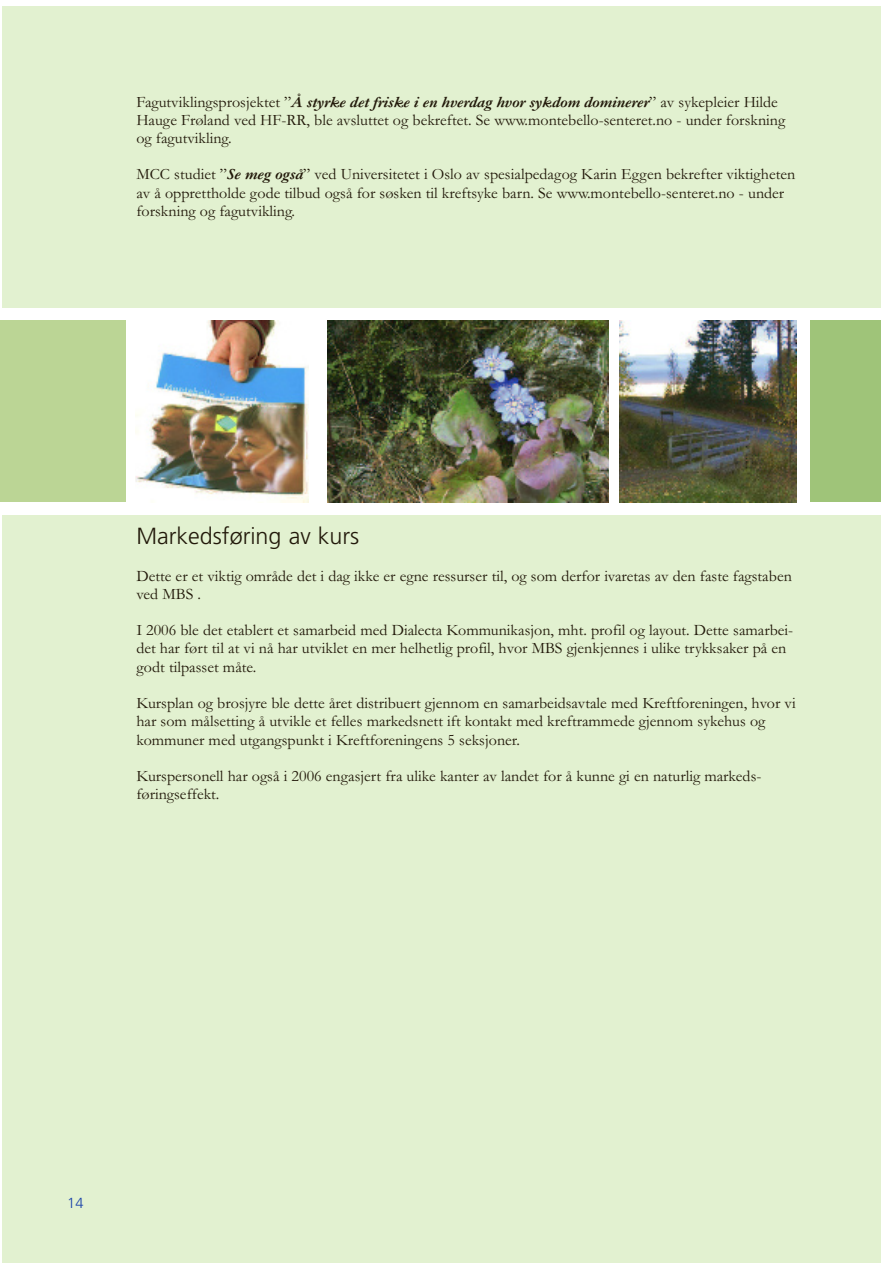
<style>
.page{position:relative;width:893px;height:1263px;background:#fff}
.page>*{position:absolute;margin:0;border:0;box-sizing:border-box;transform-origin:0 0}
.t1{font:300 23.4px "Frutiger";color:#22190a}
.t2{font:16.05px/18.3px "Garamond";color:#22190a}
.t3{font:300 14.55px "Frutiger";color:#1c44aa}
.s1{font-weight:700;font-style:italic}
</style>
<div class="page">
<div style="left:2px;top:6px;width:879px;height:1257px;background:#e2f1d0"></div>
<div style="left:0;top:308px;width:881px;height:207px;background:#fff"></div>
<div style="left:0;top:320px;width:126px;height:182px;background:#bbd595"></div>
<img style="left:135px;top:320px;width:174px;height:182px">
<img style="left:619px;top:320px;width:177px;height:182px">
<img style="left:328px;top:320px;width:281px;height:182px">
<div style="left:810px;top:320px;width:71px;height:182px;background:#9fc479"></div>
<p class="t2" style="left:136px;top:94px;width:650px">Fagutviklingsprosjektet ”<span class="s1">Å styrke det friske i en hverdag hvor sykdom dominerer</span>” av sykepleier Hilde<br>Hauge Frøland ved HF-RR, ble avsluttet og bekreftet. Se www.montebello-senteret.no - under forskning og fagutvikling.</p>
<p class="t2" style="left:136px;top:167px;width:660px">MCC studiet ”<span class="s1">Se meg også</span>” ved Universitetet i Oslo av spesialpedagog Karin Eggen bekrefter viktigheten av å opprettholde gode tilbud også for søsken til kreftsyke barn. Se www.montebello-senteret.no - under forskning og fagutvikling.</p>
<h1 class="t1" style="left:136px;top:526px;width:224px">Markedsføring av kurs</h1>
<p class="t2" style="left:136px;top:568px;width:657px">Dette er et viktig område det i dag ikke er egne ressurser til, og som derfor ivaretas av den faste fagstaben ved MBS .</p>
<p class="t2" style="left:136px;top:623px;width:658px">I 2006 ble det etablert et samarbeid med Dialecta Kommunikasjon, mht. profil og layout. Dette samarbei&shy;det har ført til at vi nå har utviklet en mer helhetlig profil, hvor MBS gjenkjennes i ulike trykksaker på en godt tilpasset måte.</p>
<p class="t2" style="left:136px;top:696px;width:661px">Kursplan og brosjyre ble dette året distribuert gjennom en samarbeidsavtale med Kreftforeningen, hvor vi har som målsetting å utvikle et felles markedsnett ift kontakt med kreftrammede gjennom sykehus og kommuner med utgangspunkt i Kreftforeningens 5 seksjoner.</p>
<p class="t2" style="left:136px;top:769px;width:627px">Kurspersonell har også i 2006 engasjert fra ulike kanter av landet for å kunne gi en naturlig markeds&shy;føringseffekt.</p>
<p class="t3" style="left:67px;top:1197px;width:18px">14</p>
</div>
